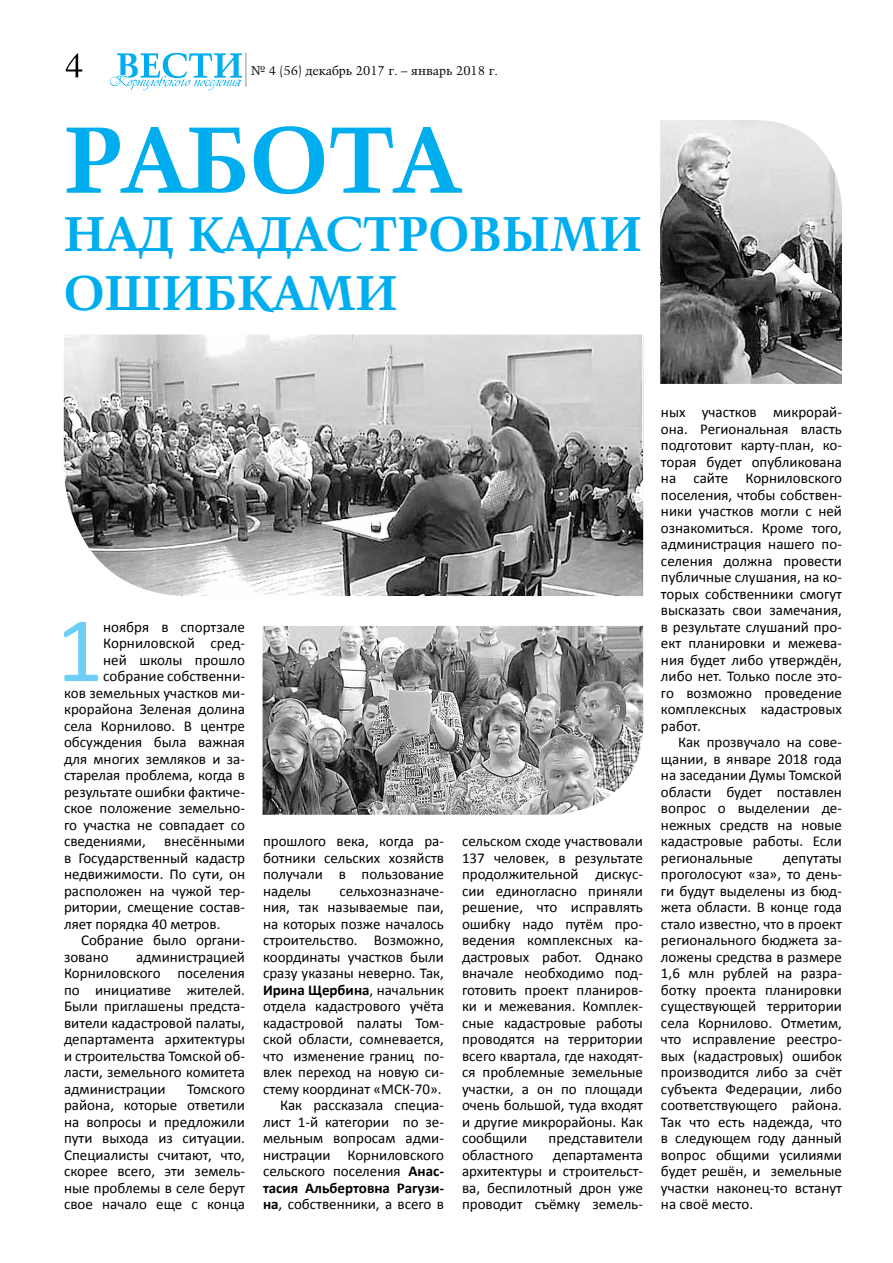
<style>
.page{position:relative;width:893px;height:1263px;background:#fff}
.page>*{position:absolute;margin:0;border:0;box-sizing:border-box;transform-origin:0 0}
.t1{font:700 93.75px "Kuenstler 480 BT";color:#00aeef}
.t2{font:93px "Calibri";color:#6dcff6}
.t3{font:700 48.75px/58.5px "Kuenstler 480 BT";color:#00aeef}
.t4{font:15px/16.5px "Calibri";color:#000;text-align:justify}
.t5{font:12.75px "Kuenstler 480 BT";color:#000}
.s1{font-weight:700}
</style>
<div class="page">
<svg style="left:110px;top:53px;width:132px;height:38px"></svg>
<hr style="left:245px;top:53px;width:1px;height:34px;background:#939598">
<svg style="left:66px;top:53px;width:16px;height:24px"></svg>
<img style="left:64px;top:335px;width:579px;height:261px">
<img style="left:660px;top:120px;width:182px;height:264px">
<img style="left:263px;top:626px;width:380px;height:189px">
<p class="t5" style="left:251px;top:62px;width:248px">№ 4 (56) декабрь 2017 г. – январь 2018 г.</p>
<h1 class="t1" style="left:64px;top:101px;width:396px">РАБОТА</h1>
<h3 class="t3" style="left:64px;top:205px;width:580px">НАД КАДАСТРОВЫМИ<br>ОШИБКАМИ</h3>
<h2 class="t2" style="left:56px;top:586px;width:49px">1</h2>
<p class="t4" style="left:103px;top:618px;width:143px">ноября в спортзале</p>
<p class="t4" style="left:103px;top:634px;width:143px">Корниловской сред-</p>
<p class="t4" style="left:103px;top:651px;width:143px">ней школы прошло</p>
<p class="t4" style="left:103px;top:667px;width:143px">собрание собственни-</p>
<p class="t4" style="left:64px;top:684px;width:182px">ков земельных участков ми-</p>
<p class="t4" style="left:64px;top:700px;width:182px">крорайона Зеленая долина</p>
<p class="t4" style="left:64px;top:717px;width:182px">села Корнилово. В центре</p>
<p class="t4" style="left:64px;top:733px;width:182px">обсуждения была важная</p>
<p class="t4" style="left:64px;top:750px;width:182px">для многих земляков и за-</p>
<p class="t4" style="left:64px;top:766px;width:182px">старелая проблема, когда в</p>
<p class="t4" style="left:64px;top:783px;width:182px">результате ошибки фактиче-</p>
<p class="t4" style="left:64px;top:799px;width:182px">ское положение земельно-</p>
<p class="t4" style="left:64px;top:816px;width:182px">го участка не совпадает со</p>
<p class="t4" style="left:64px;top:832px;width:183px">сведениями, внесёнными</p>
<p class="t4" style="left:64px;top:849px;width:182px">в Государственный кадастр</p>
<p class="t4" style="left:64px;top:865px;width:182px">недвижимости. По сути, он</p>
<p class="t4" style="left:64px;top:882px;width:182px">расположен на чужой тер-</p>
<p class="t4" style="left:64px;top:898px;width:182px">ритории, смещение состав-</p>
<p class="t4" style="left:64px;top:915px;width:158px">ляет порядка 40 метров.</p>
<p class="t4" style="left:81px;top:931px;width:165px">Собрание было органи-</p>
<p class="t4" style="left:64px;top:948px;width:46px">зовано</p>
<p class="t4" style="left:64px;top:948px;width:182px;text-indent:72px">администрацией Корниловского поселения по инициативе жителей.<br>Были приглашены предста&shy;вители кадастровой палаты, департамента архитектуры и строительства Томской об&shy;ласти, земельного комитета администрации</p>
<p class="t4" style="left:64px;top:1080px;width:182px;text-indent:123px">Томского района, которые ответили на вопросы и предложили пути выхода из ситуации.<br>Специалисты считают, что, скорее всего, эти земель&shy;ные проблемы в селе берут свое начало еще с конца</p>
<p class="t4" style="left:263px;top:832px;width:182px">прошлого века, когда ра&shy;ботники сельских хозяйств получали в пользование наделы</p>
<p class="t4" style="left:263px;top:882px;width:182px;text-align:right">сельхозназначе-<br>ния, так называемые паи, на которых позже началось строительство. Возможно, координаты участков были сразу указаны неверно. Так,<br><span class="s1">Ирина Щербина</span>, начальник отдела кадастрового учёта кадастровой палаты Том&shy;ской области, сомневается, что изменение границ по&shy;влек переход на новую си&shy;стему координат «МСК-70».<br>Как рассказала специа&shy;лист 1-й категории по зе&shy;мельным вопросам адми&shy;нистрации Корниловского сельского поселения <span class="s1">Анас&shy;тасия Альбертовна Рагузи&shy;на</span>, собственники, а всего в</p>
<p class="t4" style="left:462px;top:832px;width:182px">сельском сходе участвовали 137 человек, в результате продолжительной дискус&shy;сии единогласно приняли решение, что исправлять ошибку надо путём про&shy;ведения комплексных ка&shy;дастровых работ. Однако вначале необходимо под&shy;готовить проект планиров&shy;ки и межевания. Комплек&shy;сные кадастровые работы проводятся на территории всего квартала, где находят&shy;ся проблемные земельные участки, а он по площади очень большой, туда входят и другие микрорайоны. Как сообщили</p>
<p class="t4" style="left:548px;top:1129px;width:96px">представители</p>
<p class="t4" style="left:462px;top:1146px;width:73px">областного</p>
<p class="t4" style="left:462px;top:1146px;width:182px;text-indent:91px">департамента архитектуры и строительст&shy;ва, беспилотный дрон уже проводит съёмку земель-</p>
<p class="t4" style="left:661px;top:403px;width:182px">ных участков микрорай&shy;она. Региональная власть подготовит карту-план, ко&shy;торая будет опубликована на сайте Корниловского поселения, чтобы собствен&shy;ники участков могли с ней ознакомиться. Кроме того, администрация нашего по&shy;селения должна провести публичные слушания, на ко&shy;торых собственники смогут высказать свои замечания, в результате слушаний про&shy;ект планировки и межева&shy;ния будет либо утверждён, либо нет. Только после это&shy;го возможно проведение комплексных кадастровых работ.</p>
<p class="t4" style="left:661px;top:733px;width:182px;text-indent:17px">Как прозвучало на сове&shy;щании, в январе 2018 года на заседании Думы Томской области будет поставлен вопрос о выделении де&shy;нежных средств на новые кадастровые работы. Если региональные</p>
<p class="t4" style="left:661px;top:849px;width:182px;text-indent:122px">депутаты проголосуют «за», то день&shy;ги будут выделены из бюд&shy;жета области. В конце года стало известно, что в проект регионального бюджета за&shy;ложены средства в размере 1,6 млн рублей на разра&shy;ботку проекта планировки существующей территории села Корнилово. Отметим, что исправление реестро&shy;вых (кадастровых) ошибок производится либо за счёт субъекта Федерации, либо соответствующего района.<br>Так что есть надежда, что в следующем году данный вопрос общими усилиями будет решён, и земельные участки наконец-то встанут на своё место.</p>
</div>
